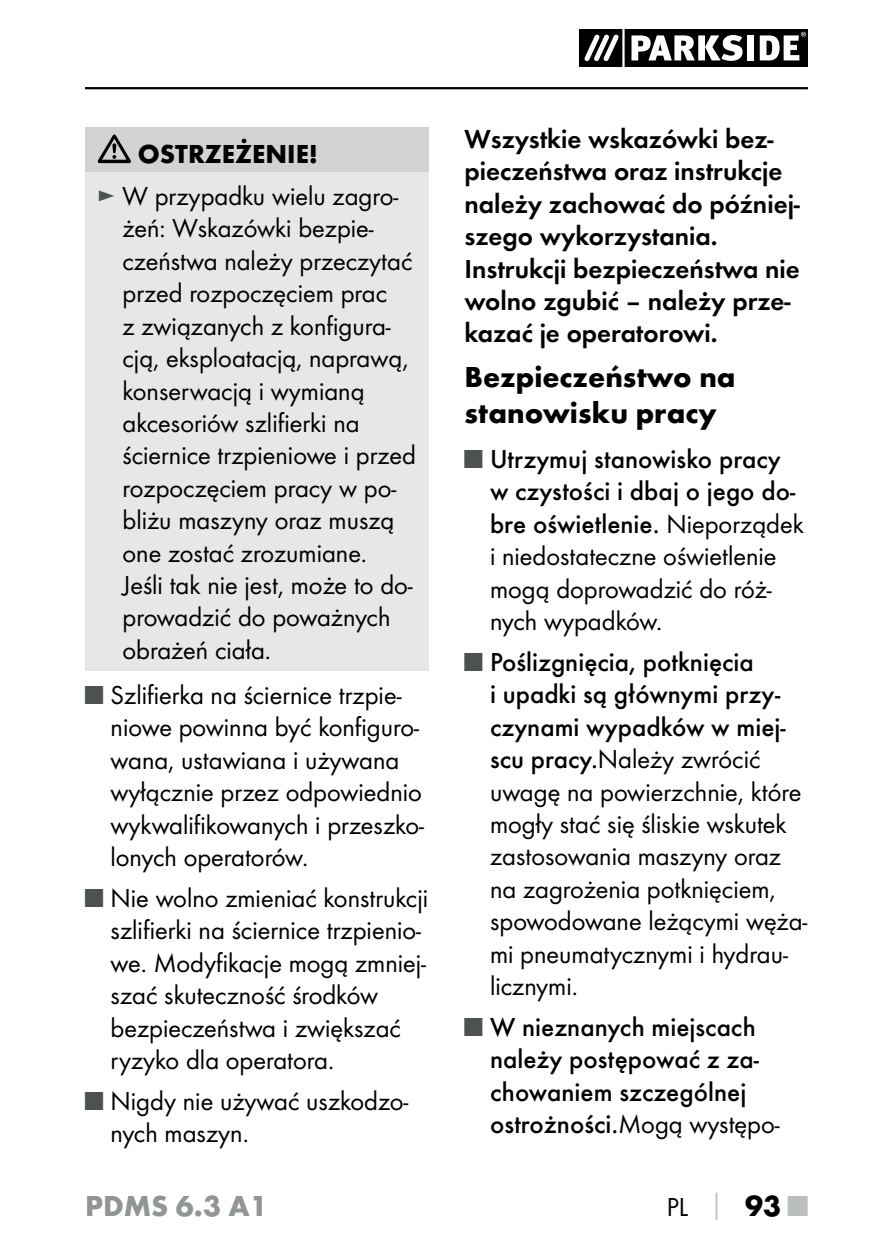
<style>
.page{position:relative;width:893px;height:1259px;background:#fff}
.page>*{position:absolute;margin:0;border:0;box-sizing:border-box;transform-origin:0 0}
.t1{font:700 30px/36px "Futura";color:#000001}
.t2{font:700 30px "Futura";color:#919596}
.t3{font:27px/32.4px "Futura Boo";color:#000001}
.t4{font:500 27px/32.4px "Futura";color:#000001}
.t5{font:27px/32.4px "Futura Dem";color:#000001}
.t6{font:700 27px "Futura";color:#000001}
.s1{color:#4e5152}
.s2{font-family:"Futura Boo";font-weight:400;color:#4e5152}
.s3{font-family:"Futura Boo";font-weight:400}
.s4{font-family:"Futura";font-weight:500}
.s5{font-family:"Futura";font-weight:700;color:#babebf}
.s6{font-family:"Futura";font-weight:700;font-size:30px}
.s7{font-family:"Futura";font-weight:700;font-size:30px;color:#babebf}
</style>
<div class="page">
<hr style="left:85px;top:87px;width:723px;height:2px;background:#000001">
<svg style="left:579px;top:30px;width:229px;height:37px"></svg>
<hr style="left:622px;top:30px;width:3px;height:37px;background:#fff">
<div style="left:85px;top:128px;width:343px;height:45px;background:#d1d3d2"></div>
<div style="left:85px;top:173px;width:343px;height:498px;background:#e6e8e7"></div>
<svg style="left:98px;top:134px;width:33px;height:29px"></svg>
<p class="t6" style="left:138px;top:143px;width:182px">OSTRZEŻENIE!</p>
<p class="t3" style="left:123px;top:181px;width:295px;text-indent:-26px"><span class="s1">►</span> W przypadku wielu zagro&shy;żeń: Wskazówki bezpie&shy;czeństwa należy przeczytać przed rozpoczęciem prac<br>z związanych z konfigura&shy;cją, eksploatacją, naprawą, konserwacją i wymianą akcesoriów szlifierki na ściernice trzpieniowe i przed rozpoczęciem pracy w po&shy;bliżu maszyny oraz muszą one zostać zrozumiane.<br>Jeśli tak nie jest, może to do&shy;prowadzić do poważnych obrażeń ciała.</p>
<p class="t3" style="left:111px;top:680px;width:315px;text-indent:-26px"><span class="s1">■</span> Szlifierka na ściernice trzpie&shy;niowe powinna być konfiguro&shy;wana, ustawiana i używana wyłącznie przez odpowiednio wykwalifikowanych i przeszko&shy;lonych operatorów.</p>
<p class="t3" style="left:111px;top:883px;width:319px;text-indent:-26px"><span class="s1">■</span> Nie wolno zmieniać konstrukcji szlifierki na ściernice trzpienio&shy;we. Modyfikacje mogą zmniej&shy;szać skuteczność środków bezpieczeństwa i zwiększać ryzyko dla operatora.</p>
<p class="t3" style="left:111px;top:1086px;width:299px;text-indent:-26px"><span class="s1">■</span> Nigdy nie używać uszkodzo&shy;nych maszyn.</p>
<p class="t5" style="left:464px;top:124px;width:337px">Wszystkie wskazówki bez&shy;pieczeństwa oraz instrukcje należy zachować do później&shy;szego wykorzystania.<br>Instrukcji bezpieczeństwa nie wolno zgubić – należy prze&shy;kazać je operatorowi.</p>
<p class="t1" style="left:464px;top:361px;width:273px">Bezpieczeństwo na stanowisku pracy</p>
<p class="t4" style="left:490px;top:444px;width:315px;text-indent:-26px"><span class="s2">■</span> Utrzymuj stanowisko pracy w czystości i dbaj o jego do&shy;bre oświetlenie. <span class="s3">Nieporządek</span></p>
<p class="t3" style="left:490px;top:541px;width:288px">i niedostateczne oświetlenie mogą doprowadzić do róż&shy;nych wypadków.</p>
<p class="t4" style="left:490px;top:647px;width:297px;text-indent:-26px"><span class="s2">■</span> Poślizgnięcia, potknięcia<br>i upadki są głównymi przy&shy;czynami wypadków w miej-</p>
<p class="t3" style="left:490px;top:744px;width:319px"><span class="s4">scu pracy.</span>Należy zwrócić uwagę na powierzchnie, które mogły stać się śliskie wskutek zastosowania maszyny oraz na zagrożenia potknięciem, spowodowane leżącymi węża&shy;mi pneumatycznymi i hydrau&shy;licznymi.</p>
<p class="t4" style="left:490px;top:1012px;width:291px;text-indent:-26px"><span class="s2">■</span> W nieznanych miejscach należy postępować z za&shy;chowaniem szczególnej ostrożności.<span class="s3">Mogą występo-</span></p>
<p class="t2" style="left:85px;top:1194px;width:184px">PDMS 6.3 A1</p>
<p class="t3" style="left:667px;top:1192px;width:143px">PL <span class="s5">│</span> <span class="s6">93</span> <span class="s7">■</span></p>
</div>
